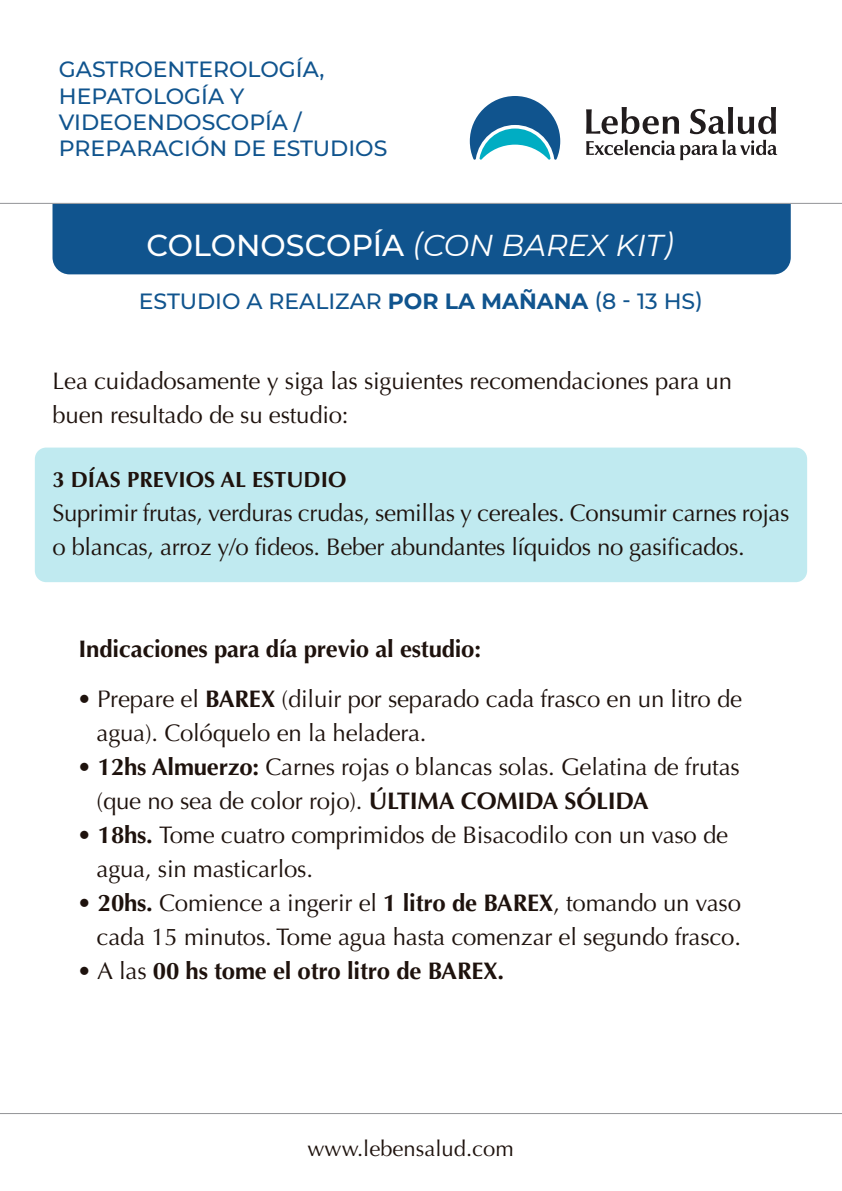
<style>
.page{position:relative;width:842px;height:1191px;background:#fff}
.page>*{position:absolute;margin:0;border:0;box-sizing:border-box;transform-origin:0 0}
.t1{font:italic 30.2px "Montserrat";color:#fff}
.t2{font:24px/34px "Optima";letter-spacing:-.01em;color:#1e120d}
.t3{font:700 24px "Optima";letter-spacing:-.01em;color:#1e120d}
.t4{font:500 22px/26.4px "Montserrat";color:#10548e}
.t5{font:700 22px "Optima";color:#1e120d}
.t6{font:22px "Optima";color:#1e120d}
.s1{font-weight:500;font-style:normal}
.s2{font-weight:700}
.s3{font-weight:400}
</style>
<div class="page">
<hr style="left:0;top:203px;width:842px;height:1px;background:#939497">
<hr style="left:0;top:1113px;width:842px;height:1px;background:#939497">
<svg style="left:470px;top:96px;width:90px;height:64px"></svg>
<svg style="left:586px;top:107px;width:93px;height:27px"></svg>
<svg style="left:690px;top:107px;width:86px;height:27px"></svg>
<svg style="left:586px;top:140px;width:191px;height:20px"></svg>
<div style="left:35px;top:447px;width:772px;height:135px;background:#c0eaf0;border-radius:11px"></div>
<div style="left:53px;top:204px;width:738px;height:70px;background:#10548e"></div>
<p class="t4" style="left:59px;top:55px;width:330px">GASTROENTEROLOGÍA,<br>HEPATOLOGÍA Y<br>VIDEOENDOSCOPÍA /<br>PREPARACIÓN DE ESTUDIOS</p>
<p class="t1" style="left:147px;top:224px;width:529px"><span class="s1">COLONOSCOPÍA</span> (CON BAREX KIT)</p>
<p class="t4" style="left:139px;top:287px;width:566px">ESTUDIO A REALIZAR <span class="s2">POR LA MAÑANA</span> (8 - 13 HS)</p>
<p class="t2" style="left:53px;top:364px;width:681px">Lea cuidadosamente y siga las siguientes recomendaciones para un buen resultado de su estudio:</p>
<p class="t5" style="left:53px;top:466px;width:295px">3 DÍAS PREVIOS AL ESTUDIO</p>
<p class="t2" style="left:53px;top:496px;width:738px">Suprimir frutas, verduras crudas, semillas y cereales. Consumir carnes rojas o blancas, arroz y/o fideos. Beber abundantes líquidos no gasificados.</p>
<p class="t3" style="left:79px;top:634px;width:404px">Indicaciones para día previo al estudio:</p>
<p class="t2" style="left:97px;top:682px;width:647px;text-indent:-19px">• Prepare el <span class="s2">BAREX</span> (diluir por separado cada frasco en un litro de agua). Colóquelo en la heladera.</p>
<p class="t2" style="left:97px;top:750px;width:645px;text-indent:-19px">• <span class="s2">12hs Almuerzo:</span> Carnes rojas o blancas solas. Gelatina de frutas (que no sea de color rojo). <span class="s2">ÚLTIMA COMIDA SÓLIDA</span></p>
<p class="t2" style="left:97px;top:818px;width:633px;text-indent:-19px">• <span class="s2">18hs.</span> Tome cuatro comprimidos de Bisacodilo con un vaso de agua, sin masticarlos.</p>
<p class="t2" style="left:77px;top:886px;width:665px;text-align:right">• <span class="s2">20hs.</span> Comience a ingerir el <span class="s2">1 litro de BAREX</span>, tomando un vaso cada 15 minutos. Tome agua hasta comenzar el segundo frasco.</p>
<p class="t3" style="left:77px;top:956px;width:429px"><span class="s3">• A las</span> 00 hs tome el otro litro de BAREX.</p>
<p class="t6" style="left:307px;top:1135px;width:208px">www.lebensalud.com</p>
</div>
